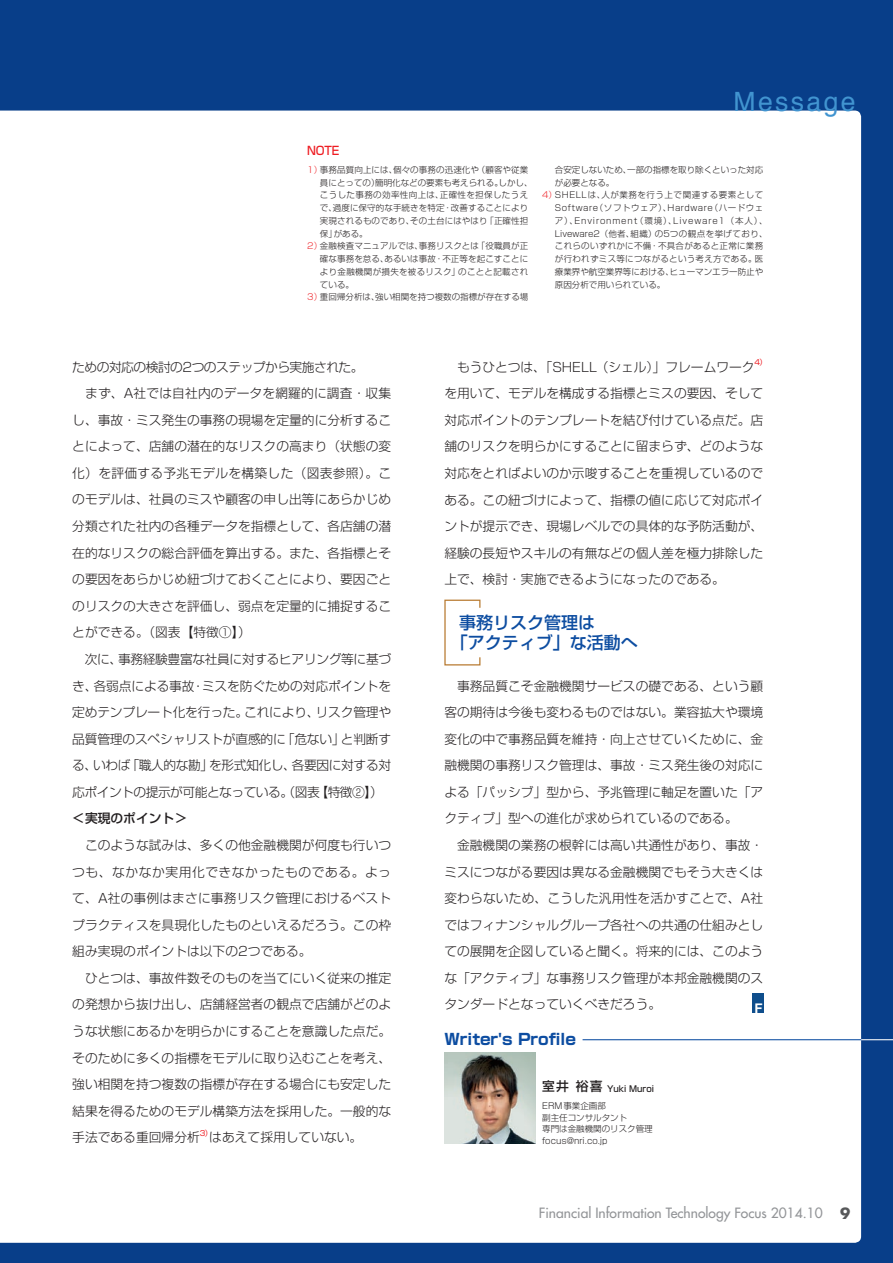
<style>
.page{position:relative;width:893px;height:1263px;background:#083e89}
.page>*{position:absolute;margin:0;border:0;box-sizing:border-box;transform-origin:0 0}
.t1{font:26.55px "Helvetica";letter-spacing:.09em;color:#4194d0}
.t2{font:500 16.95px/20.2px "Shin Go Pro";color:#0d4da1}
.t3{font:700 15.45px "Shin Go Pro";color:#0d4da1}
.t4{font:13.8px "Futura";color:#939598}
.t5{font:700 13.35px "Helvetica";color:#fff}
.t6{font:300 12.75px/26.5px "Shin Go Pro";color:#231f20}
.t7{font:500 12.75px "Shin Go Pro";color:#231f20}
.t8{font:500 11.7px "Shin Go Pro";color:#ee1d23;scale:.93 1}
.t9{font:300 8.55px/11.7px "Shin Go Pro";letter-spacing:.01em;color:#231f20}
.t10{font:300 8.55px "Shin Go Pro";letter-spacing:.035em;color:#231f20}
.t11{font:300 8.55px "Shin Go Pro";letter-spacing:.06em;color:#231f20}
.t12{font:300 8.55px "Shin Go Pro";letter-spacing:.1em;color:#231f20}
.t13{font:300 8.55px "Shin Go Pro";letter-spacing:.055em;color:#231f20}
.t14{font:300 8.55px "Shin Go Pro";letter-spacing:.045em;color:#231f20}
.t15{font:500 8.55px/16.5px "Shin Go Pro";color:#231f20}
.t16{font:7.5px "Shin Go Pro";color:#ee1d23}
.s1{color:#ee1d23}
.s2{font-size:12.75px}
.s3{font-weight:300}
.s4{font-weight:700;font-size:14.85px;color:#57585a}
</style>
<div class="page">
<div style="left:0;top:111px;width:861px;height:1132px;background:#fff"></div>
<hr style="left:861px;top:1039px;width:32px;height:1px;background:#fff">
<hr style="left:583px;top:1039px;width:278px;height:1px;background:#0d4da1">
<img style="left:445px;top:1053px;width:91px;height:91px">
<svg style="left:444px;top:599px;width:37px;height:67px"></svg>
<div style="left:752px;top:993px;width:11px;height:20px;background:#0f4e8c"></div>
<p class="t8" style="left:307px;top:141px;width:36px">NOTE</p>
<p class="t9" style="left:307px;top:163px;width:223px"><span class="s1">1）</span>事務品質向上には、個々の事務の迅速化や（顧客や従業</p>
<p class="t9" style="left:320px;top:175px;width:214px">員にとっての）簡明化などの要素も考えられる。しかし、</p>
<p class="t14" style="left:320px;top:188px;width:210px">こうした事務の効率性向上は、正確性を担保したうえ</p>
<p class="t9" style="left:320px;top:201px;width:210px">で、過度に保守的な手続きを特定・改善することにより</p>
<p class="t9" style="left:320px;top:214px;width:210px">実現されるものであり、その土台にはやはり「正確性担</p>
<p class="t9" style="left:320px;top:226px;width:49px">保」がある。</p>
<p class="t9" style="left:307px;top:239px;width:223px"><span class="s1">2）</span>金融検査マニュアルでは、事務リスクとは「役職員が正</p>
<p class="t9" style="left:320px;top:252px;width:210px">確な事務を怠る、あるいは事故・不正等を起こすことに</p>
<p class="t10" style="left:320px;top:265px;width:210px">より金融機関が損失を被るリスク」のことと記載され</p>
<p class="t9" style="left:320px;top:277px;width:36px">ている。</p>
<p class="t9" style="left:307px;top:290px;width:223px"><span class="s1">3）</span>重回帰分析は、強い相関を持つ複数の指標が存在する場</p>
<h1 class="t1" style="left:733px;top:81px;width:124px">Message</h1>
<p class="t9" style="left:555px;top:163px;width:210px">合安定しないため、一部の指標を取り除くといった対応</p>
<p class="t9" style="left:555px;top:175px;width:61px">が必要となる。</p>
<p class="t11" style="left:542px;top:188px;width:223px"><span class="s1">4）</span>SHELLは、人が業務を行う上で関連する要素として</p>
<p class="t11" style="left:555px;top:201px;width:210px">Software（ソフトウェア）、Hardware（ハードウェ</p>
<p class="t12" style="left:555px;top:214px;width:214px">ア）、Environment（環境）、Liveware1（本人）、</p>
<p class="t13" style="left:555px;top:226px;width:214px">Liveware2（他者、組織）の5つの観点を挙げており、</p>
<p class="t10" style="left:555px;top:239px;width:210px">これらのいずれかに不備・不具合があると正常に業務</p>
<p class="t10" style="left:555px;top:252px;width:210px">が行われずミス等につながるという考え方である。医</p>
<p class="t9" style="left:555px;top:265px;width:210px">療業界や航空業界等における、ヒューマンエラー防止や</p>
<p class="t9" style="left:555px;top:277px;width:112px">原因分析で用いられている。</p>
<p class="t6" style="left:72px;top:352px;width:320px">ための対応の検討の2つのステップから実施された。<br>　まず、A社では自社内のデータを網羅的に調査・収集し、事故・ミス発生の事務の現場を定量的に分析することによって、店舗の潜在的なリスクの高まり（状態の変化）を評価する予兆モデルを構築した（図表参照）。このモデルは、社員のミスや顧客の申し出等にあらかじめ分類された社内の各種データを指標として、各店舗の潜在的なリスクの総合評価を算出する。また、各指標とその要因をあらかじめ紐づけておくことにより、要因ごとのリスクの大きさを評価し、弱点を定量的に捕捉することができる。（図表【特徴①】）<br>　次に、事務経験豊富な社員に対するヒアリング等に基づき、各弱点による事故・ミスを防ぐための対応ポイントを定めテンプレート化を行った。これにより、リスク管理や品質管理のスペシャリストが直感的に「危ない」と判断する、いわば「職人的な勘」を形式知化し、各要因に対する対応ポイントの提示が可能となっている。（図表【特徴②】）</p>
<p class="t7" style="left:72px;top:808px;width:116px">＜実現のポイント＞</p>
<p class="t6" style="left:72px;top:830px;width:320px">　このような試みは、多くの他金融機関が何度も行いつつも、なかなか実用化できなかったものである。よって、A社の事例はまさに事務リスク管理におけるベストプラクティスを具現化したものといえるだろう。この枠組み実現のポイントは以下の2つである。<br>　ひとつは、事故件数そのものを当てにいく従来の推定の発想から抜け出し、店舗経営者の観点で店舗がどのような状態にあるかを明らかにすることを意識した点だ。そのために多くの指標をモデルに取り込むことを考え、強い相関を持つ複数の指標が存在する場合にも安定した結果を得るためのモデル構築方法を採用した。一般的な手法である重回帰分析</p>
<p class="t16" style="left:200px;top:1126px;width:14px">3）</p>
<p class="t6" style="left:209px;top:1123px;width:155px">はあえて採用していない。</p>
<p class="t6" style="left:444px;top:352px;width:312px">　もうひとつは、「SHELL（シェル）」フレームワーク</p>
<p class="t16" style="left:754px;top:356px;width:14px">4）</p>
<p class="t6" style="left:444px;top:378px;width:320px;text-align:justify">を用いて、モデルを構成する指標とミスの要因、そして対応ポイントのテンプレートを結び付けている点だ。店舗のリスクを明らかにすることに留まらず、どのような対応をとればよいのか示唆することを重視しているのである。この紐づけによって、指標の値に応じて対応ポイントが提示でき、現場レベルでの具体的な予防活動が、経験の長短やスキルの有無などの個人差を極力排除した上で、検討・実施できるようになったのである。</p>
<h2 class="t2" style="left:451px;top:610px;width:189px;text-indent:9px">事務リスク管理は<br>「アクティブ」な活動へ</h2>
<p class="t6" style="left:444px;top:671px;width:320px">　事務品質こそ金融機関サービスの礎である、という顧客の期待は今後も変わるものではない。業容拡大や環境変化の中で事務品質を維持・向上させていくために、金融機関の事務リスク管理は、事故・ミス発生後の対応による「パッシブ」型から、予兆管理に軸足を置いた「アクティブ」型への進化が求められているのである。<br>　金融機関の業務の根幹には高い共通性があり、事故・ミスにつながる要因は異なる金融機関でもそう大きくは変わらないため、こうした汎用性を活かすことで、A社ではフィナンシャルグループ各社への共通の仕組みとしての展開を企図していると聞く。将来的には、このような「アクティブ」な事務リスク管理が本邦金融機関のスタンダードとなっていくべきだろう。</p>
<p class="t5" style="left:754px;top:997px;width:10px">F</p>
<p class="t3" style="left:444px;top:1027px;width:133px">Writer's Profile</p>
<p class="t15" style="left:542px;top:1080px;width:113px"><span class="s2">室井裕喜</span> Yuki Muroi<br><span class="s3">ERM事業企画部</span></p>
<p class="t9" style="left:542px;top:1110px;width:112px">副主任コンサルタント<br>専門は金融機関のリスク管理focus@nri.co.jp</p>
<p class="t4" style="left:539px;top:1204px;width:313px">Financial Information Technology Focus 2014.10 <span class="s4">9</span></p>
</div>
